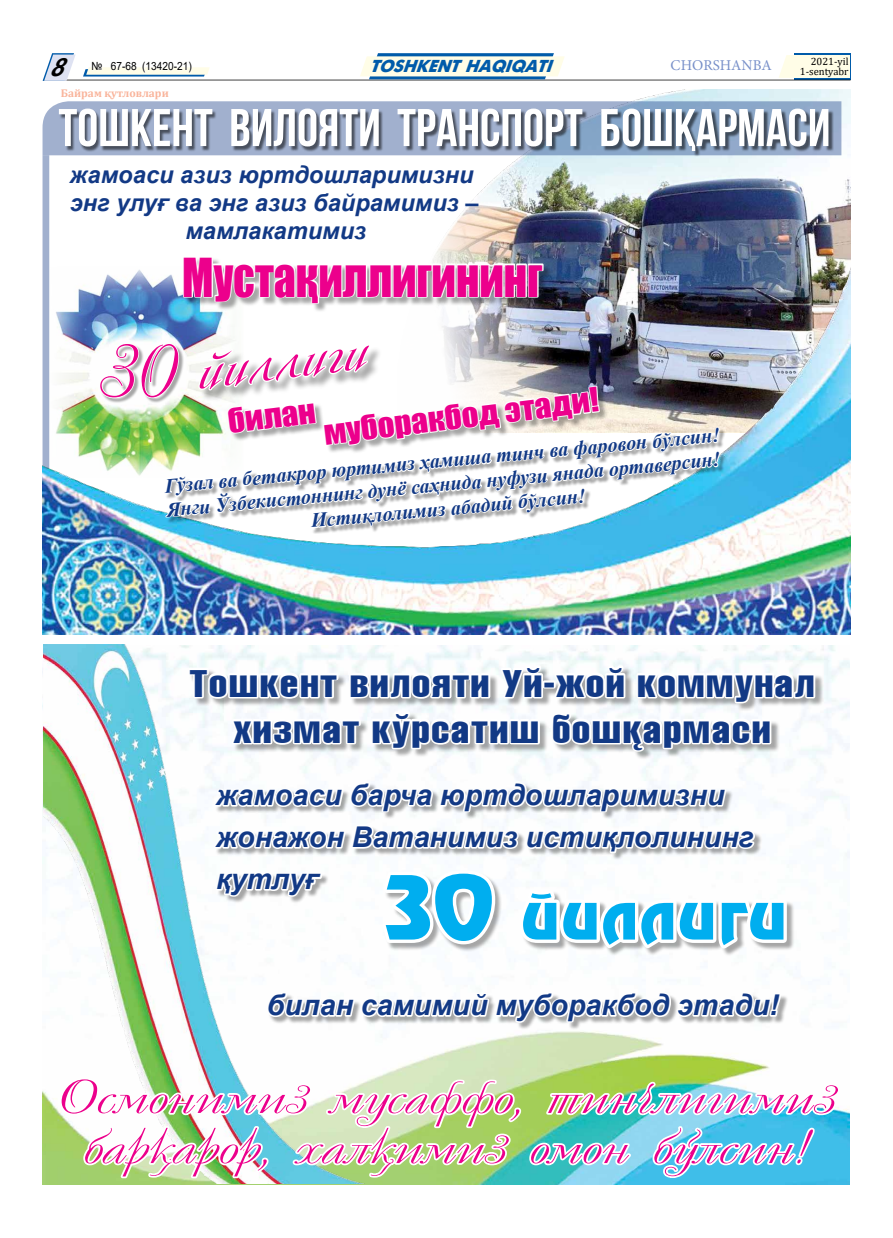
<style>
.page{position:relative;width:893px;height:1238px;background:#fff}
.page>*{position:absolute;margin:0;border:0;box-sizing:border-box;transform-origin:0 0}
.t1{font:76.2px "Avalon Mediumuz";color:#ec008c;scale:1.37 1}
.t2{font:74.78px "UZ Decor";color:#ec008c}
.t3{font:60.68px "Revue";letter-spacing:.04em;color:#00aeef}
.t4{font:52.88px "Bebas Neue UZ Bold";color:#fff}
.t5{font:49.28px "UZ Impact";color:#ec008c;scale:.89 1}
.t6{font:47.85px/50.1px "UZ Decor";color:#ec008c;text-align:center;scale:1.42 1}
.t7{font:500 38.25px/45.9px "Cyrillic Compressed";letter-spacing:.03em;color:#123985;text-align:center;scale:1.11 1}
.t8{font:30.83px "UZ Impact";color:#ec008c;scale:1.07 1}
.t9{font:italic 700 28.58px/42px "Arial";color:#123985}
.t10{font:italic 700 25.65px "UZPF Das Grotesk Pro";color:#000;scale:.9 1}
.t11{font:italic 700 23.62px/28.3px "Arial";color:#123985;text-align:center}
.t12{font:italic 700 20.02px/24px "Times New Roman";color:#123985;text-align:center}
.t13{font:italic 17.25px "UZ Futuris Bold";color:#005baa}
.t14{font:15px "Minion Pro";color:#7890c9}
.t15{font:11.25px "Arial";color:#000;scale:.9 1}
.t16{font:700 11.25px "Cambria";color:#f9b49b}
.t17{font:10.5px/10.5px "Cambria";color:#000;text-align:right}
.s1{font-size:78.9px}
</style>
<div class="page">
<div style="left:794px;top:53px;width:56px;height:26px;background:#005baa"></div>
<div style="left:790px;top:55px;width:60px;height:23px;background:#fffde7"></div>
<svg style="left:779px;top:55px;width:11px;height:23px"></svg>
<hr style="left:43px;top:79px;width:808px;height:2px;background:#000">
<svg style="left:43px;top:53px;width:33px;height:28px"></svg>
<svg style="left:360px;top:53px;width:204px;height:26px;background:#cededc"></svg>
<svg style="left:83px;top:67px;width:127px;height:9px"></svg>
<img style="left:43px;top:94px;width:807px;height:541px">
<div style="left:60px;top:109px;width:774px;height:47px;background:#000;opacity:.55"></div>
<img style="left:50px;top:267px;width:194px;height:210px">
<div style="left:184px;top:257px;width:368px;height:55px;background:#000;opacity:.35"></div>
<svg style="left:182px;top:234px;width:363px;height:74px"></svg>
<img style="left:99px;top:340px;width:622px;height:217px">
<img style="left:43px;top:645px;width:806px;height:539px">
<div style="left:189px;top:666px;width:635px;height:94px;background:#000;opacity:.35"></div>
<svg style="left:364px;top:663px;width:453px;height:91px"></svg>
<img style="left:43px;top:644px;width:321px;height:539px">
<svg style="left:58px;top:1071px;width:784px;height:110px"></svg>
<div style="left:215px;top:782px;width:574px;height:248px;background:#fefefe"></div>
<svg style="left:209px;top:776px;width:548px;height:78px"></svg>
<svg style="left:212px;top:869px;width:113px;height:35px"></svg>
<svg style="left:269px;top:995px;width:514px;height:34px"></svg>
<div style="left:383px;top:871px;width:412px;height:85px;background:#000;opacity:.35"></div>
<svg style="left:383px;top:871px;width:116px;height:76px"></svg>
<svg style="left:515px;top:884px;width:275px;height:70px"></svg>
<svg style="left:43px;top:89px;width:798px;height:66px;background:#93a0b5"></svg>
<p class="t10" style="left:50px;top:51px;width:27px">8</p>
<p class="t15" style="left:91px;top:58px;width:113px">№ 67-68 (13420-21)</p>
<p class="t13" style="left:370px;top:56px;width:189px">TOSHKENTHAQIQATI</p>
<p class="t14" style="left:671px;top:55px;width:103px">CHORSHANBA</p>
<p class="t17" style="left:800px;top:56px;width:50px">2021-yil<br>1-sentyabr</p>
<p class="t16" style="left:61px;top:85px;width:109px">Байрам қутловлари</p>
<h3 class="t4" style="left:58px;top:99px;width:773px">Тошкент вилояти транспорт бошқармаси</h3>
<p class="t11" style="left:70px;top:161px;width:410px">жамоаси азиз юртдошларимизни энг улуғ ва энг азиз байрамимиз – мамлакатимиз</p>
<h3 class="t5" style="left:182px;top:239px;width:406px">Мустақиллигининг</h3>
<h2 class="t2" style="left:101px;top:330px;width:79px">30</h2>
<h1 class="t1" style="left:193px;top:323px;width:127px;rotate:-7deg">йиллиги</h1>
<h3 class="t8" style="left:321px;top:409px;width:260px;rotate:-7deg">муборакбод этади!</h3>
<h3 class="t8" style="left:225px;top:397px;width:84px;rotate:-7deg">билан</h3>
<p class="t12" style="left:164px;top:472px;width:559px;rotate:-5deg">Гўзал ва бетакрор юртимиз ҳамиша тинч ва фаровон бўлсин!<br>Янги Ўзбекистоннинг дунё саҳнида нуфузи янада ортаверсин!<br>Истиқлолимиз абадий бўлсин!</p>
<h3 class="t7" style="left:189px;top:660px;width:565px">Тошкент вилояти Уй-жой коммунал хизмат к¿рсатиш бош‡армаси</h3>
<h3 class="t9" style="left:216px;top:774px;width:539px">жамоаси барча юртдошларимизни жонажон Ватанимиз истиқлолининг қутлуғ</h3>
<h3 class="t3" style="left:385px;top:880px;width:403px"><span class="s1">30</span> йиллиги</h3>
<h3 class="t9" style="left:267px;top:984px;width:514px">билан самимий муборакбод этади!</h3>
<h3 class="t6" style="left:59px;top:1073px;width:549px">Осмонимиз мусаффо, тинчлигимиз бар³арор, хал³имиз омон б´лсин!</h3>
</div>
